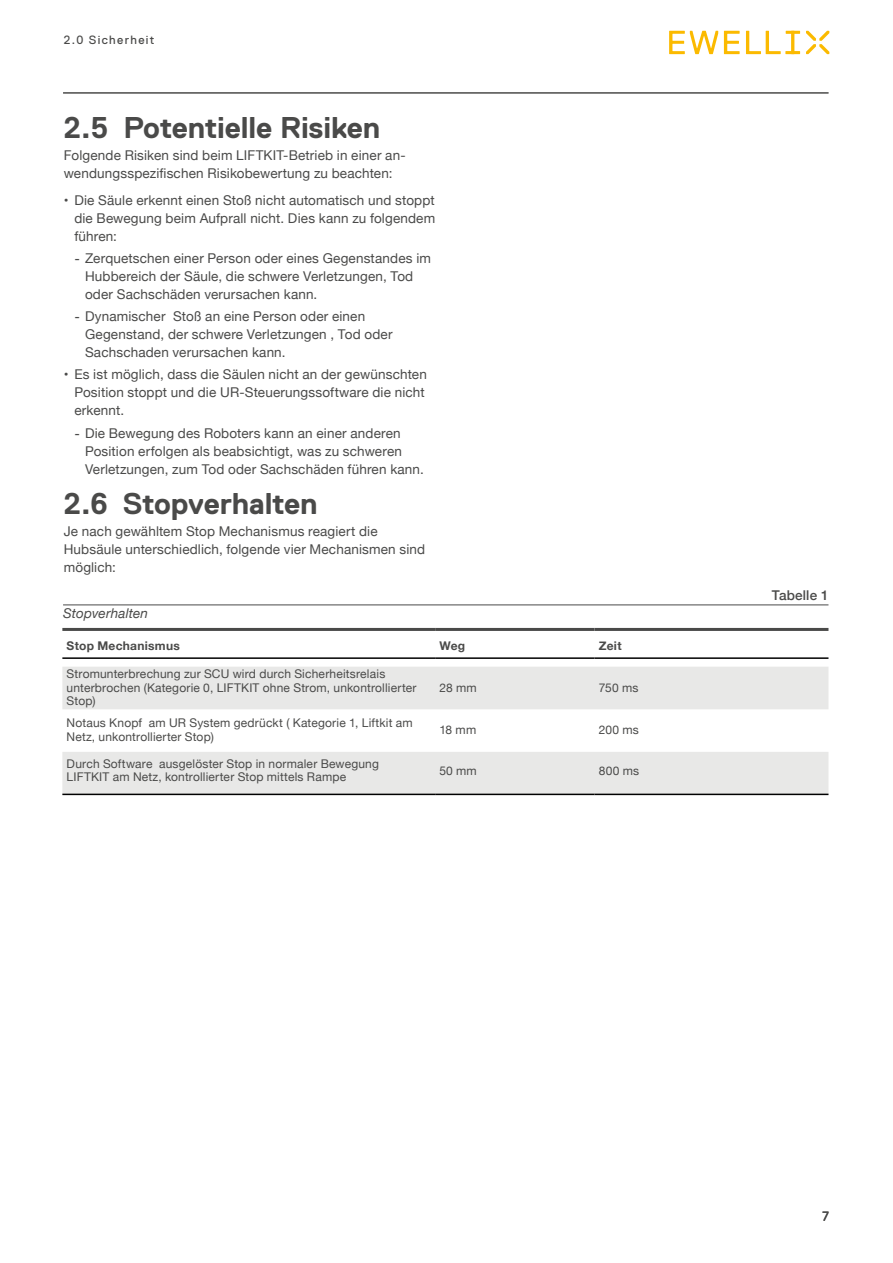
<style>
.page{position:relative;width:893px;height:1263px;background:#fff}
.page>*{position:absolute;margin:0;border:0;box-sizing:border-box;transform-origin:0 0}
.t1{font:700 30px "Replica Std";letter-spacing:-.01em;color:#4a4a49}
.t2{font:13.5px/18px "Helvetica Neue";letter-spacing:.01em;color:#4a4a49}
.t3{font:italic 13.5px "Helvetica Neue";letter-spacing:.01em;color:#4a4a49}
.t4{font:500 13.5px "Helvetica Neue";letter-spacing:.01em;color:#4a4a49}
.t5{font:13.5px "Replica Std";color:#4a4a49}
.t6{font:12px/13.5px "Helvetica Neue";letter-spacing:.015em;color:#4a4a49}
.t7{font:700 12px "Helvetica Neue";letter-spacing:.02em;color:#4a4a49}
.t8{font:12px "Replica Std";letter-spacing:.11em;color:#4a4a49}
.s1{font-family:"Replica Std"}
</style>
<div class="page">
<svg style="left:669px;top:31px;width:131px;height:23px"></svg>
<svg style="left:806px;top:31px;width:23px;height:23px"></svg>
<hr style="left:63px;top:93px;width:765px;height:1px;background:#4a4a49">
<hr style="left:63px;top:604px;width:765px;height:1px;background:#4a4a49">
<svg style="left:62px;top:667px;width:766px;height:127px;fill:#e8e8e7"></svg>
<hr style="left:62px;top:628px;width:373px;height:3px;background:#4a4a49">
<hr style="left:62px;top:657px;width:373px;height:2px;background:#000">
<hr style="left:435px;top:628px;width:160px;height:3px;background:#4a4a49">
<hr style="left:435px;top:657px;width:160px;height:2px;background:#000">
<hr style="left:595px;top:628px;width:233px;height:3px;background:#4a4a49">
<hr style="left:595px;top:657px;width:233px;height:2px;background:#000">
<hr style="left:62px;top:794px;width:373px;height:1px;background:#000">
<hr style="left:435px;top:794px;width:160px;height:1px;background:#000">
<hr style="left:595px;top:794px;width:233px;height:1px;background:#000">
<p class="t8" style="left:64px;top:34px;width:92px">2.0 Sicherheit</p>
<h1 class="t1" style="left:64px;top:111px;width:318px">2.5 Potentielle Risiken</h1>
<p class="t2" style="left:64px;top:147px;width:343px">Folgende Risiken sind beim LIFTKIT-Betrieb in einer an&shy;wendungsspezifischen Risikobewertung zu beachten:</p>
<p class="t2" style="left:74px;top:192px;width:362px;text-align:justify;text-indent:-11px">• Die Säule erkennt einen Stoß nicht automatisch und stoppt die Bewegung beim Aufprall nicht. Dies kann zu folgendem führen:</p>
<p class="t2" style="left:85px;top:250px;width:347px;text-indent:-11px"><span class="s1">-</span> Zerquetschen einer Person oder eines Gegenstandes im<br>Hubbereich der Säule, die schwere Verletzungen, Tod oder Sachschäden verursachen kann.</p>
<p class="t2" style="left:85px;top:308px;width:309px;text-indent:-11px"><span class="s1">-</span> Dynamischer Stoß an eine Person oder einen<br>Gegenstand, der schwere Verletzungen , Tod oder<br>Sachschaden verursachen kann.</p>
<p class="t2" style="left:74px;top:366px;width:354px;text-indent:-11px">• Es ist möglich, dass die Säulen nicht an der gewünschten<br>Position stoppt und die UR-Steuerungssoftware die nicht erkennt.</p>
<p class="t2" style="left:85px;top:425px;width:340px;text-indent:-11px"><span class="s1">-</span> Die Bewegung des Roboters kann an einer anderen<br>Position erfolgen als beabsichtigt, was zu schweren<br>Verletzungen, zum Tod oder Sachschäden führen kann.</p>
<h1 class="t1" style="left:64px;top:487px;width:255px">2.6 Stopverhalten</h1>
<p class="t2" style="left:64px;top:523px;width:363px">Je nach gewähltem Stop Mechanismus reagiert die<br>Hubsäule unterschiedlich, folgende vier Mechanismen sind möglich:</p>
<p class="t3" style="left:63px;top:604px;width:87px">Stopverhalten</p>
<p class="t7" style="left:67px;top:636px;width:115px">Stop Mechanismus</p>
<p class="t7" style="left:439px;top:636px;width:27px">Weg</p>
<p class="t7" style="left:599px;top:636px;width:24px">Zeit</p>
<p class="t6" style="left:67px;top:668px;width:351px">Stromunterbrechung zur SCU wird durch Sicherheitsrelais unterbrochen (Kategorie 0, LIFTKIT ohne Strom, unkontrollierter<br>Stop)</p>
<p class="t6" style="left:439px;top:681px;width:39px">28 mm</p>
<p class="t6" style="left:599px;top:681px;width:41px">750 ms</p>
<p class="t6" style="left:67px;top:717px;width:348px">Notaus Knopf am UR System gedrückt ( Kategorie 1, Liftkit am<br>Netz, unkontrollierter Stop)</p>
<p class="t6" style="left:439px;top:724px;width:38px">18 mm</p>
<p class="t6" style="left:599px;top:724px;width:42px">200 ms</p>
<p class="t6" style="left:67px;top:757px;width:314px">Durch Software ausgelöster Stop in normaler Bewegung<br>LIFTKIT am Netz, kontrollierter Stop mittels Rampe</p>
<p class="t6" style="left:439px;top:764px;width:39px">50 mm</p>
<p class="t6" style="left:599px;top:764px;width:42px">800 ms</p>
<p class="t4" style="left:772px;top:585px;width:58px">Tabelle 1</p>
<p class="t5" style="left:822px;top:1209px;width:8px">7</p>
</div>
